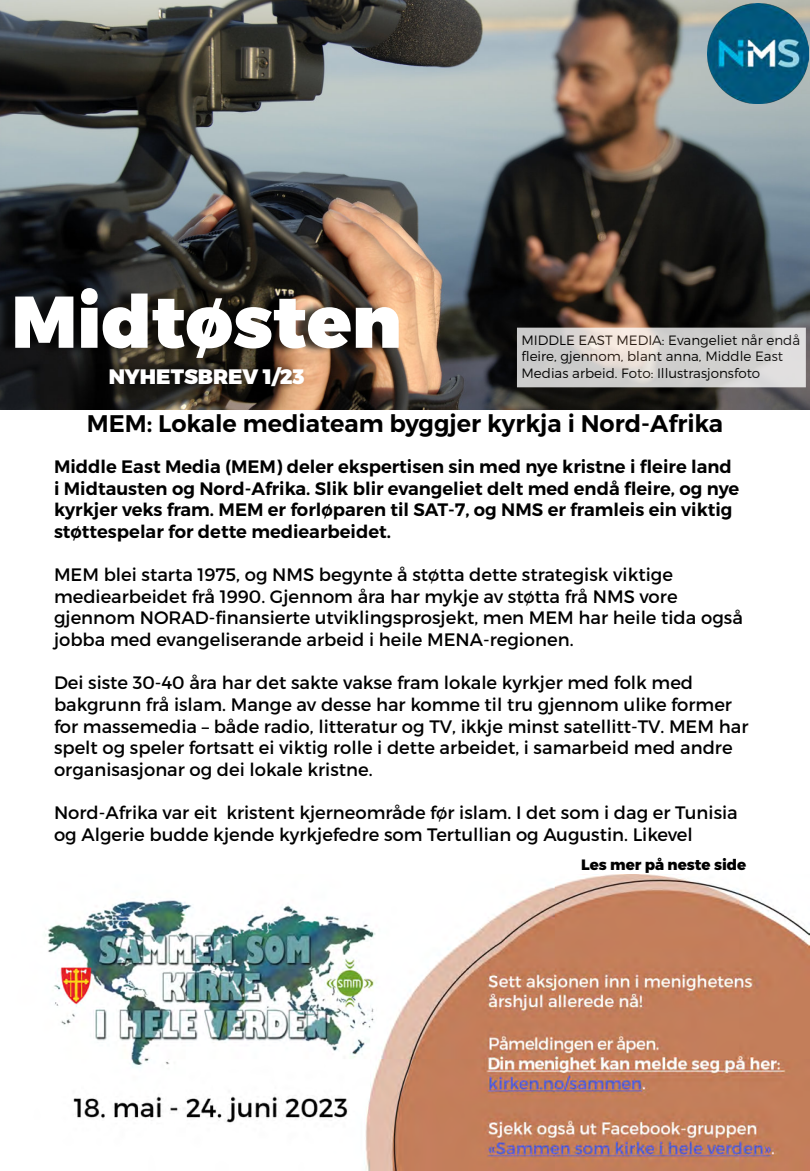
<style>
.page{position:relative;width:810px;height:1171px;background:#fff}
.page>*{position:absolute;margin:0;border:0;box-sizing:border-box;transform-origin:0 0}
.t1{font:900 73.05px "Montserrat";color:#fff}
.t2{font:600 24px "Montserrat";color:#000}
.t3{font:900 20.85px "Montserrat";color:#fff}
.t4{font:18px/21.6px "Montserrat";color:#000}
.t5{font:600 18px/21.6px "Montserrat";color:#000}
.t6{font:800 15px "Montserrat";color:#000}
.t7{font:300 13.5px/16.2px "Montserrat";color:#000}
</style>
<div class="page">
<img style="left:0;top:0;width:810px;height:409px">
<div style="left:0;top:281px;width:393px;height:112px;background:#000;opacity:.75"></div>
<svg style="left:522px;top:332px;width:279px;height:50px;background:#d6d3d1"></svg>
<div style="left:517px;top:327px;width:289px;height:60px;border:4px solid #fff"></div>
<img style="left:45px;top:874px;width:765px;height:296px">
<img style="left:708px;top:4px;width:100px;height:100px">
<h1 class="t1" style="left:12px;top:276px;width:392px">Midtøsten</h1>
<p class="t3" style="left:109px;top:363px;width:197px">NYHETSBREV 1/23</p>
<p class="t7" style="left:521px;top:332px;width:280px">MIDDLE EAST MEDIA: Evangeliet når endå fleire, gjennom, blant anna, Middle East<br>Medias arbeid. Foto: Illustrasjonsfoto</p>
<h2 class="t2" style="left:87px;top:408px;width:638px">MEM: Lokale mediateam byggjer kyrkja i Nord-Afrika</h2>
<p class="t5" style="left:54px;top:456px;width:687px">Middle East Media (MEM) deler ekspertisen sin med nye kristne i fleire land i Midtausten og Nord-Afrika. Slik blir evangeliet delt med endå fleire, og nye kyrkjer veks fram. MEM er forløparen til SAT-7, og NMS er framleis ein viktig støttespelar for dette mediearbeidet.</p>
<p class="t4" style="left:54px;top:564px;width:690px">MEM blei starta 1975, og NMS begynte å støtta dette strategisk viktige mediearbeidet frå 1990. Gjennom åra har mykje av støtta frå NMS vore gjennom NORAD-finansierte utviklingsprosjekt, men MEM har heile tida også jobba med evangeliserande arbeid i heile MENA-regionen.</p>
<p class="t4" style="left:54px;top:672px;width:696px">Dei siste 30-40 åra har det sakte vakse fram lokale kyrkjer med folk med bakgrunn frå islam. Mange av desse har komme til tru gjennom ulike former for massemedia – både radio, litteratur og TV, ikkje minst satellitt-TV. MEM har spelt og speler fortsatt ei viktig rolle i dette arbeidet, i samarbeid med andre organisasjonar og dei lokale kristne.</p>
<p class="t4" style="left:54px;top:801px;width:685px">Nord-Afrika var eit kristent kjerneområde før islam. I det som i dag er Tunisia og Algerie budde kjende kyrkjefedre som Tertullian og Augustin. Likevel</p>
<p class="t6" style="left:581px;top:855px;width:167px">Les mer på neste side</p>
</div>
